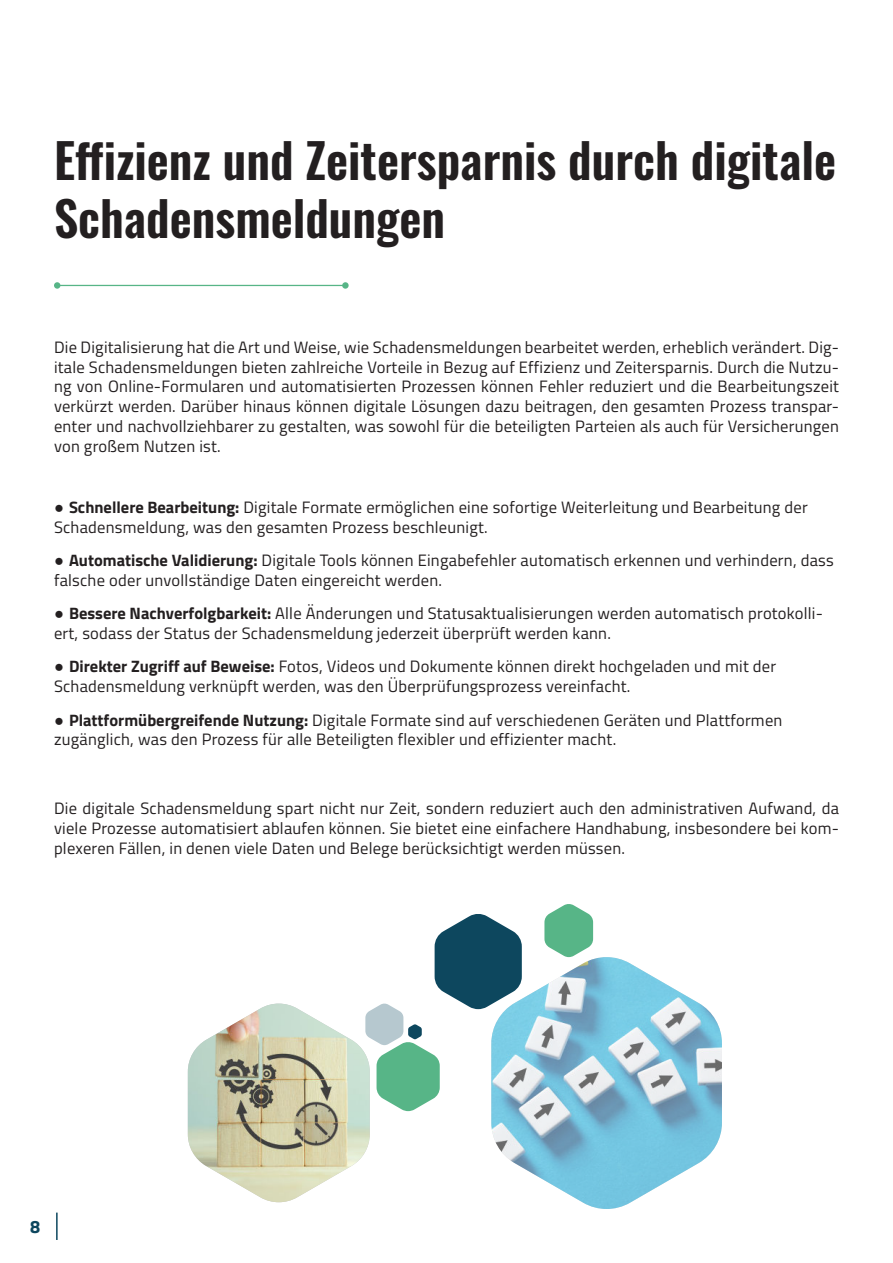
<style>
.page{position:relative;width:893px;height:1263px;background:#fff}
.page>*{position:absolute;margin:0;border:0;box-sizing:border-box;transform-origin:0 0}
.t1{font:600 48px/57.6px "Oswald";color:#231f20}
.t2{font:700 18px "Titillium Web";color:#0d475e}
.t3{font:16.5px/19.8px "Titillium Web";letter-spacing:.015em;color:#231f20}
.s1{font-family:"Arial"}
.s2{font-weight:700}
</style>
<div class="page">
<svg style="left:54px;top:282px;width:295px;height:7px"></svg>
<img style="left:522px;top:957px;width:200px;height:252px">
<svg style="left:188px;top:914px;width:334px;height:288px"></svg>
<svg style="left:544px;top:904px;width:49px;height:53px"></svg>
<hr style="left:56px;top:1212px;width:2px;height:28px;background:#0d475e">
<h1 class="t1" style="left:54px;top:136px;width:784px">Effizienz und Zeitersparnis durch digitale<br>Schadensmeldungen</h1>
<p class="t3" style="left:54px;top:337px;width:786px;text-align:justify">Die Digitalisierung hat die Art und Weise, wie Schadensmeldungen bearbeitet werden, erheblich verändert. Dig&shy;itale Schadensmeldungen bieten zahlreiche Vorteile in Bezug auf Effizienz und Zeitersparnis. Durch die Nutzu&shy;ng von Online-Formularen und automatisierten Prozessen können Fehler reduziert und die Bearbeitungszeit verkürzt werden. Darüber hinaus können digitale Lösungen dazu beitragen, den gesamten Prozess transpar&shy;enter und nachvollziehbarer zu gestalten, was sowohl für die beteiligten Parteien als auch für Versicherungen von großem Nutzen ist.</p>
<p class="t3" style="left:54px;top:498px;width:755px"><span class="s1">●</span> <span class="s2">Schnellere Bearbeitung:</span> Digitale Formate ermöglichen eine sofortige Weiterleitung und Bearbeitung der<br>Schadensmeldung, was den gesamten Prozess beschleunigt.</p>
<p class="t3" style="left:54px;top:551px;width:781px"><span class="s1">●</span> <span class="s2">Automatische Validierung:</span> Digitale Tools können Eingabefehler automatisch erkennen und verhindern, dass falsche oder unvollständige Daten eingereicht werden.</p>
<p class="t3" style="left:54px;top:604px;width:770px"><span class="s1">●</span> <span class="s2">Bessere Nachverfolgbarkeit:</span> Alle Änderungen und Statusaktualisierungen werden automatisch protokolli&shy;ert, sodass der Status der Schadensmeldung jederzeit überprüft werden kann.</p>
<p class="t3" style="left:54px;top:657px;width:724px"><span class="s1">●</span> <span class="s2">Direkter Zugriff auf Beweise:</span> Fotos, Videos und Dokumente können direkt hochgeladen und mit der<br>Schadensmeldung verknüpft werden, was den Überprüfungsprozess vereinfacht.</p>
<p class="t3" style="left:54px;top:710px;width:730px"><span class="s1">●</span> <span class="s2">Plattformübergreifende Nutzung:</span> Digitale Formate sind auf verschiedenen Geräten und Plattformen zugänglich, was den Prozess für alle Beteiligten flexibler und effizienter macht.</p>
<p class="t3" style="left:54px;top:799px;width:786px;text-align:justify">Die digitale Schadensmeldung spart nicht nur Zeit, sondern reduziert auch den administrativen Aufwand, da viele Prozesse automatisiert ablaufen können. Sie bietet eine einfachere Handhabung, insbesondere bei kom&shy;plexeren Fällen, in denen viele Daten und Belege berücksichtigt werden müssen.</p>
<p class="t2" style="left:30px;top:1220px;width:12px">8</p>
</div>
